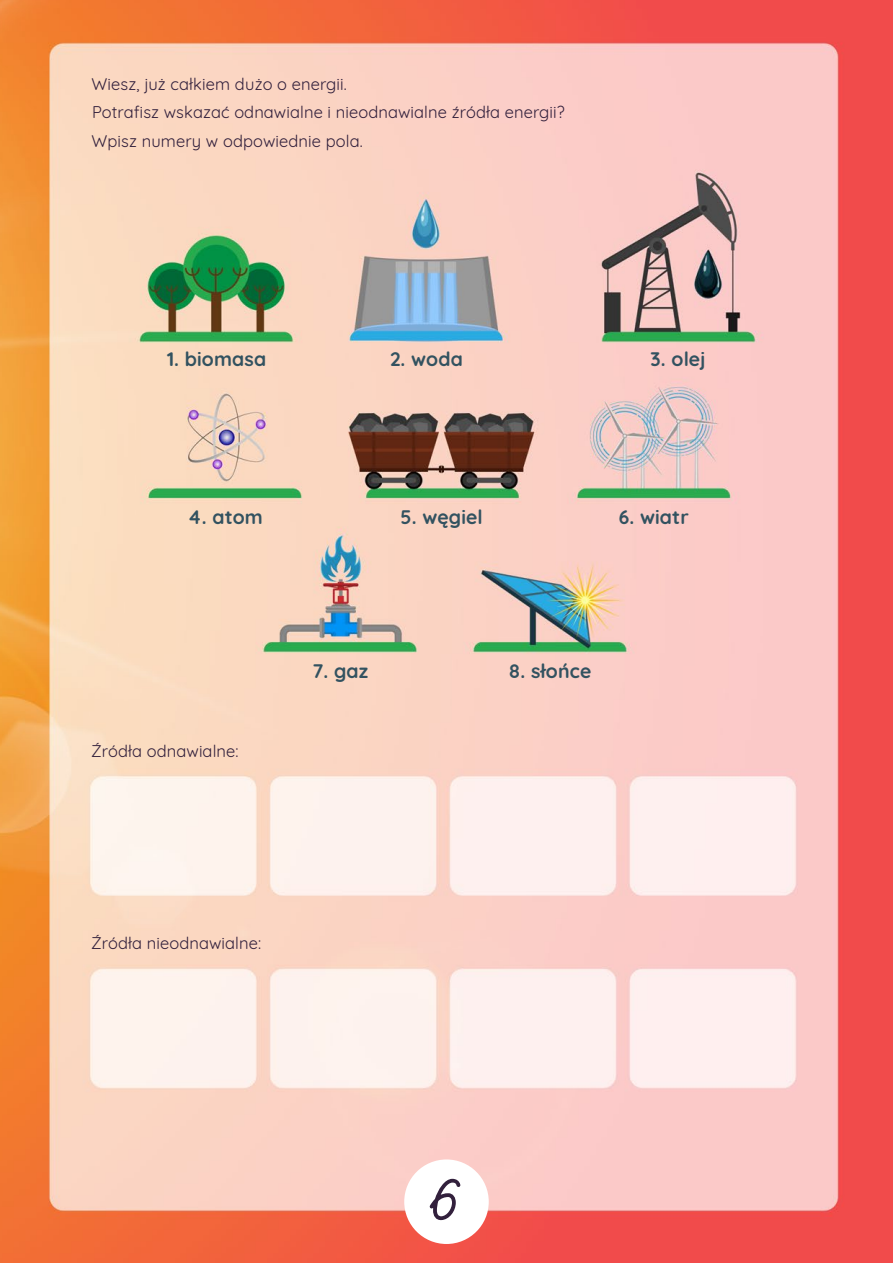
<style>
.page{position:relative;width:893px;height:1263px;background:#fff}
.page>*{position:absolute;margin:0;border:0;box-sizing:border-box;transform-origin:0 0}
.t1{font:54.45px "Nickainley";color:#32203c}
.t2{font:700 19.5px "Quicksand";letter-spacing:.005em;color:#325260}
.t3{font:16.5px/28.5px "Quicksand";letter-spacing:.005em;color:#32203c}
</style>
<div class="page">
<img style="left:0;top:0;width:893px;height:1263px">
<div style="left:404px;top:1159px;width:85px;height:85px;background:#fff;border-radius:50%"></div>
<svg style="left:430px;top:1178px;width:31px;height:42px"></svg>
<p class="t3" style="left:92px;top:68px;width:475px">Wiesz, już całkiem dużo o energii.<br>Potrafisz wskazać odnawialne i nieodnawialne źródła energii?<br>Wpisz numery w odpowiednie pola.</p>
<p class="t2" style="left:167px;top:343px;width:101px">1. biomasa</p>
<p class="t2" style="left:390px;top:343px;width:74px">2. woda</p>
<p class="t2" style="left:651px;top:343px;width:57px">3. olej</p>
<p class="t2" style="left:188px;top:500px;width:76px">4. atom</p>
<p class="t2" style="left:400px;top:500px;width:84px">5. węgiel</p>
<p class="t2" style="left:619px;top:500px;width:72px">6. wiatr</p>
<p class="t3" style="left:91px;top:735px;width:149px">Źródła odnawialne:</p>
<p class="t2" style="left:312px;top:655px;width:57px">7. gaz</p>
<p class="t2" style="left:509px;top:655px;width:84px">8. słońce</p>
<p class="t3" style="left:91px;top:927px;width:172px">Źródła nieodnawialne:</p>
<h1 class="t1" style="left:433px;top:1165px;width:28px">6</h1>
</div>
